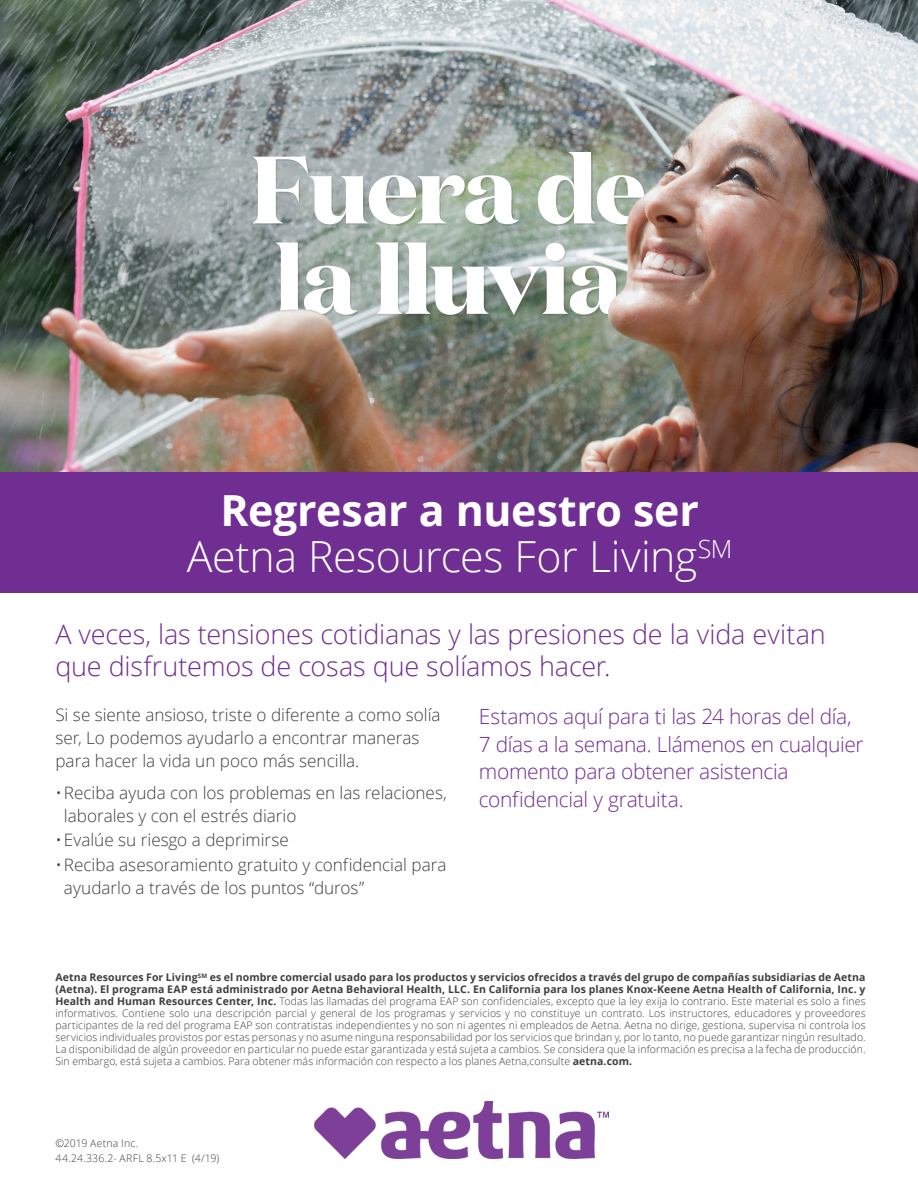
<style>
.page{position:relative;width:918px;height:1188px;background:#fff}
.page>*{position:absolute;margin:0;border:0;box-sizing:border-box;transform-origin:0 0}
.t1{font:700 95.25px/90.4px "Domaine Display";letter-spacing:-.02em;color:#fff}
.Program__Suite_of_So{font:300 42.9px "Open Sans";letter-spacing:-.01em;color:#fff}
.t2{font:700 42.9px "Open Sans";letter-spacing:-.005em;color:#fff}
.Callout{font:300 27px/32.4px "Open Sans";letter-spacing:-.005em;color:#702d92}
.Callout-2{font:300 21px/27.6px "Open Sans";letter-spacing:-.015em;color:#702d92}
.Body{font:300 17.1px/22.8px "Open Sans";color:#3e3e3f}
.Disclaimer{font:300 10.5px/12px "Open Sans";letter-spacing:.01em;color:#3e3e3f;text-align:justify}
._12a-_Aetna_is_the_b{font:300 10.5px "Open Sans";letter-spacing:.015em;color:#3e3e3f}
.C3-Disclaimer_8_9{font:300 10.5px "Open Sans";letter-spacing:.02em;color:#3e3e3f}
.s1{font-weight:700}
</style>
<div class="page">
<img style="left:0;top:0;width:918px;height:473px">
<div style="left:254px;top:154px;width:392px;height:162px;background:#231f20;opacity:.14"></div>
<div style="left:0;top:473px;width:918px;height:120px;background:#702d92"></div>
<img style="left:608px;top:193px;width:40px;height:131px">
<img style="left:276px;top:310px;width:49px;height:10px">
<img style="left:314px;top:1101px;width:295px;height:58px">
<p class="t1" style="left:250px;top:140px;width:397px">Fuera de la lluvia</p>
<h1 class="t2" style="left:220px;top:480px;width:480px">Regresar a nuestro ser</h1>
<p class="Program__Suite_of_So" style="left:187px;top:527px;width:547px">Aetna Resources For Living<sup>SM</sup></p>
<p class="Callout" style="left:55px;top:617px;width:772px">A veces, las tensiones cotidianas y las presiones de la vida evitan que disfrutemos de cosas que solíamos hacer.</p>
<p class="Body" style="left:55px;top:703px;width:387px">Si se siente ansioso, triste o diferente a como solía ser, Lo podemos ayudarlo a encontrar maneras para hacer la vida un poco más sencilla.</p>
<p class="Body" style="left:64px;top:781px;width:384px;text-indent:-9px">•Reciba ayuda con los problemas en las relaciones, laborales y con el estrés diario</p>
<p class="Body" style="left:55px;top:828px;width:235px">•Evalúe su riesgo a deprimirse</p>
<p class="Body" style="left:64px;top:853px;width:384px;text-indent:-9px">•Reciba asesoramiento gratuito y confidencial para ayudarlo a través de los puntos “duros”</p>
<p class="Callout-2" style="left:479px;top:702px;width:386px">Estamos aquí para ti las 24 horas del día, 7 días a la semana. Llámenos en cualquier momento para obtener asistencia confidencial y gratuita.</p>
<p class="Disclaimer" style="left:55px;top:971px;width:812px"><span class="s1">Aetna Resources For Living</span><sup>SM</sup> <span class="s1">es el nombre comercial usado para los productos y servicios ofrecidos a través del grupo de compañías subsidiarias de Aetna (Aetna). El programa EAP está administrado por Aetna Behavioral Health, LLC. En California para los planes Knox-Keene Aetna Health of California, Inc. y Health and Human Resources Center, Inc.</span> Todas las llamadas del programa EAP son confidenciales, excepto que la ley exija lo contrario. Este material es solo a fines informativos. Contiene solo una descripción parcial y general de los programas y servicios y no constituye un contrato. Los instructores, educadores y proveedores participantes de la red del programa EAP son contratistas independientes y no son ni agentes ni empleados de Aetna. Aetna no dirige, gestiona, supervisa ni controla los servicios individuales provistos por estas personas y no asume ninguna responsabilidad por los servicios que brindan y, por lo tanto, no puede garantizar ningún resultado.<br>La disponibilidad de algún proveedor en particular no puede estar garantizada y está sujeta a cambios. Se considera que la información es precisa a la fecha de producción.<br>Sin embargo, está sujeta a cambios. Para obtener más información con respecto a los planes Aetna,consulte <span class="s1">aetna.com.</span></p>
<p class="C3-Disclaimer_8_9" style="left:55px;top:1136px;width:84px">©2019 Aetna Inc.</p>
<p class="_12a-_Aetna_is_the_b" style="left:55px;top:1151px;width:165px">44.24.336.2- ARFL 8.5x11 E (4/19)</p>
</div>
